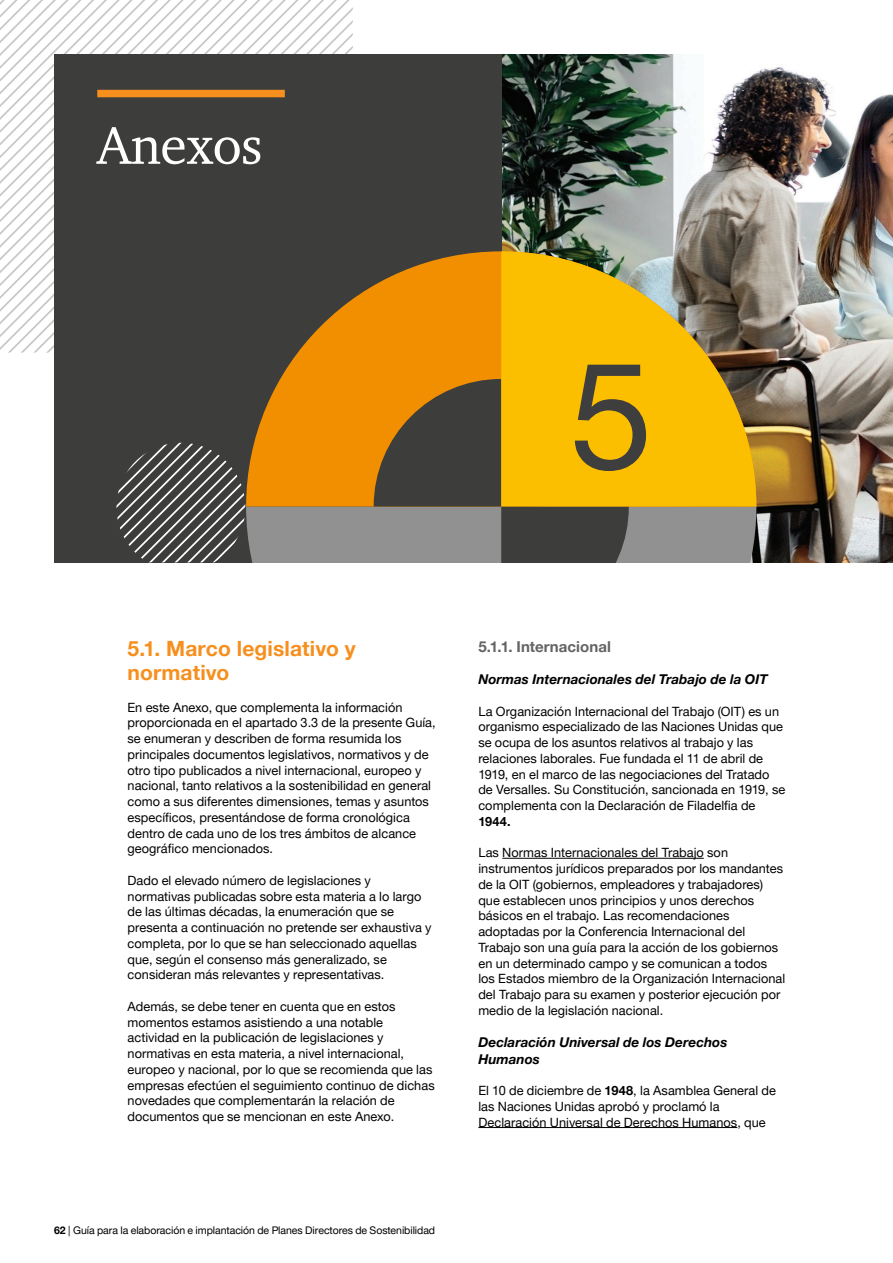
<style>
.page{position:relative;width:893px;height:1263px;background:#fff}
.page>*{position:absolute;margin:0;border:0;box-sizing:border-box;transform-origin:0 0}
.t1{font:150px "Helvetica Neue LT Pro";color:#3e3e3f}
.Titulo_capitulo{font:54px "ITC Charter Com";letter-spacing:-.015em;color:#fff}
.t2{font:700 21px/24px "Helvetica Neue LT Pro";letter-spacing:.005em;color:#f68f1e}
.Texto{font:700 15px "Helvetica Neue LT Pro";letter-spacing:.005em;color:#636366}
.Texto-2{font:italic 700 13.5px/16.5px "Helvetica Neue LT Pro";color:#000}
.Texto-3{font:12.75px/15.8px "Helvetica Neue LT Pro";letter-spacing:.005em;color:#000}
.t3{font:10.5px "Helvetica Neue LT Pro";letter-spacing:-.005em;color:#000}
.s1{font-weight:700}
</style>
<div class="page">
<svg style="left:0;top:0;width:353px;height:353px"></svg>
<img style="left:501px;top:54px;width:392px;height:508px">
<div style="left:54px;top:54px;width:447px;height:508px;background:#3d3d3b"></div>
<svg style="left:280px;top:251px;width:221px;height:128px;fill:#f28f00"></svg>
<svg style="left:501px;top:251px;width:255px;height:128px;background:#c69f25"></svg>
<svg style="left:116px;top:379px;width:640px;height:183px"></svg>
<div style="left:97px;top:90px;width:188px;height:7px;background:#f68f1e"></div>
<hr style="left:502px;top:858px;width:202px;height:1px;background:#000">
<hr style="left:478px;top:1127px;width:259px;height:1px;background:#000">
<p class="Titulo_capitulo" style="left:97px;top:112px;width:167px">Anexos</p>
<p class="t1" style="left:570px;top:323px;width:85px">5</p>
<p class="t2" style="left:128px;top:636px;width:230px">5.1. Marco legislativo y normativo</p>
<p class="Texto-3" style="left:128px;top:699px;width:310px">En este Anexo, que complementa la información proporcionada en el apartado 3.3 de la presente Guía, se enumeran y describen de forma resumida los principales documentos legislativos, normativos y de otro tipo publicados a nivel internacional, europeo y nacional, tanto relativos a la sostenibilidad en general como a sus diferentes dimensiones, temas y asuntos específicos, presentándose de forma cronológica dentro de cada uno de los tres ámbitos de alcance geográfico mencionados.</p>
<p class="Texto-3" style="left:128px;top:872px;width:305px">Dado el elevado número de legislaciones y normativas publicadas sobre esta materia a lo largo de las últimas décadas, la enumeración que se presenta a continuación no pretende ser exhaustiva y completa, por lo que se han seleccionado aquellas que, según el consenso más generalizado, se consideran más relevantes y representativas.</p>
<p class="Texto-3" style="left:128px;top:998px;width:309px">Además, se debe tener en cuenta que en estos momentos estamos asistiendo a una notable actividad en la publicación de legislaciones y normativas en esta materia, a nivel internacional, europeo y nacional, por lo que se recomienda que las empresas efectúen el seguimiento continuo de dichas novedades que complementarán la relación de documentos que se mencionan en este Anexo.</p>
<p class="t3" style="left:54px;top:1224px;width:383px"><span class="s1">62</span> | Guía para la elaboración e implantación de Planes Directores de Sostenibilidad</p>
<p class="Texto" style="left:478px;top:637px;width:134px">5.1.1. Internacional</p>
<p class="Texto-2" style="left:478px;top:671px;width:291px">Normas Internacionales del Trabajo de la OIT</p>
<p class="Texto-3" style="left:478px;top:703px;width:308px">La Organización Internacional del Trabajo (OIT) es un organismo especializado de las Naciones Unidas que se ocupa de los asuntos relativos al trabajo y las relaciones laborales. Fue fundada el 11 de abril de 1919, en el marco de las negociaciones del Tratado de Versalles. Su Constitución, sancionada en 1919, se complementa con la Declaración de Filadelfia de <span class="s1">1944.</span></p>
<p class="Texto-3" style="left:478px;top:844px;width:308px">Las Normas Internacionales del Trabajo son instrumentos jurídicos preparados por los mandantes de la OIT (gobiernos, empleadores y trabajadores) que establecen unos principios y unos derechos básicos en el trabajo. Las recomendaciones adoptadas por la Conferencia Internacional del Trabajo son una guía para la acción de los gobiernos en un determinado campo y se comunican a todos los Estados miembro de la Organización Internacional del Trabajo para su examen y posterior ejecución por medio de la legislación nacional.</p>
<p class="Texto-2" style="left:478px;top:1034px;width:250px">Declaración Universal de los Derechos<br>Humanos</p>
<p class="Texto-3" style="left:478px;top:1082px;width:299px">El 10 de diciembre de <span class="s1">1948</span>, la Asamblea General de las Naciones Unidas aprobó y proclamó la<br>Declaración Universal de Derechos Humanos, que</p>
</div>
